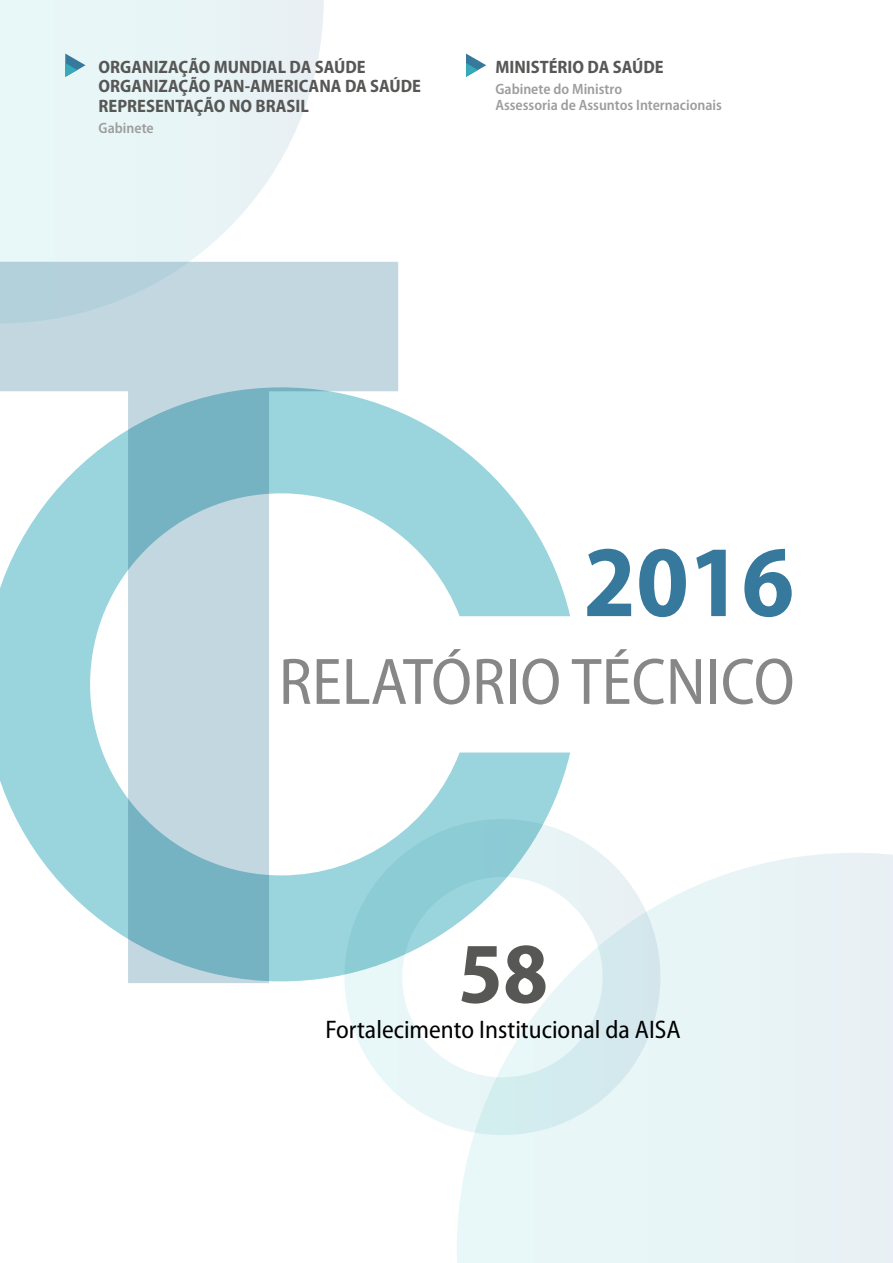
<style>
.page{position:relative;width:893px;height:1263px;background:#fff}
.page>*{position:absolute;margin:0;border:0;box-sizing:border-box;transform-origin:0 0}
.t1{font:700 semi-condensed 102.15px "Myriad Pro";color:#37799c}
.t2{font:700 semi-condensed 87px "Myriad Pro";color:#575756}
.t3{font:semi-condensed 66.3px "Myriad Pro";color:#878787}
.t4{font:semi-condensed 25.5px "Myriad Pro";color:#000}
.t5{font:700 semi-condensed 18px/19.5px "Myriad Pro";color:#575756}
.t6{font:600 semi-condensed 15px/16.5px "Myriad Pro";color:#9d9d9c}
</style>
<div class="page">
<div style="left:457px;top:853px;width:436px;height:410px;background:#e8f4f6"></div>
<svg style="left:0;top:0;width:324px;height:262px;background:#eaf5f7"></svg>
<svg style="left:0;top:262px;width:398px;height:721px;background:#c0d6e0"></svg>
<svg style="left:344px;top:834px;width:316px;height:301px"></svg>
<svg style="left:0;top:387px;width:570px;height:594px"></svg>
<svg style="left:65px;top:54px;width:21px;height:23px"></svg>
<svg style="left:466px;top:54px;width:20px;height:23px"></svg>
<p class="t5" style="left:99px;top:57px;width:324px">ORGANIZAÇÃO MUNDIAL DA SAÚDE<br>ORGANIZAÇÃO PAN-AMERICANA DA SAÚDE<br>REPRESENTAÇÃO NO BRASIL</p>
<p class="t6" style="left:99px;top:120px;width:57px">Gabinete</p>
<p class="t5" style="left:495px;top:57px;width:170px">MINISTÉRIO DA SAÚDE</p>
<p class="t6" style="left:495px;top:81px;width:228px">Gabinete do Ministro<br>Assessoria de Assuntos Internacionais</p>
<h1 class="t1" style="left:583px;top:525px;width:212px">2016</h1>
<h3 class="t3" style="left:279px;top:646px;width:517px">RELATÓRIO TÉCNICO</h3>
<h2 class="t2" style="left:458px;top:925px;width:91px">58</h2>
<h3 class="t4" style="left:325px;top:1015px;width:357px">Fortalecimento Institucional da AISA</h3>
</div>
